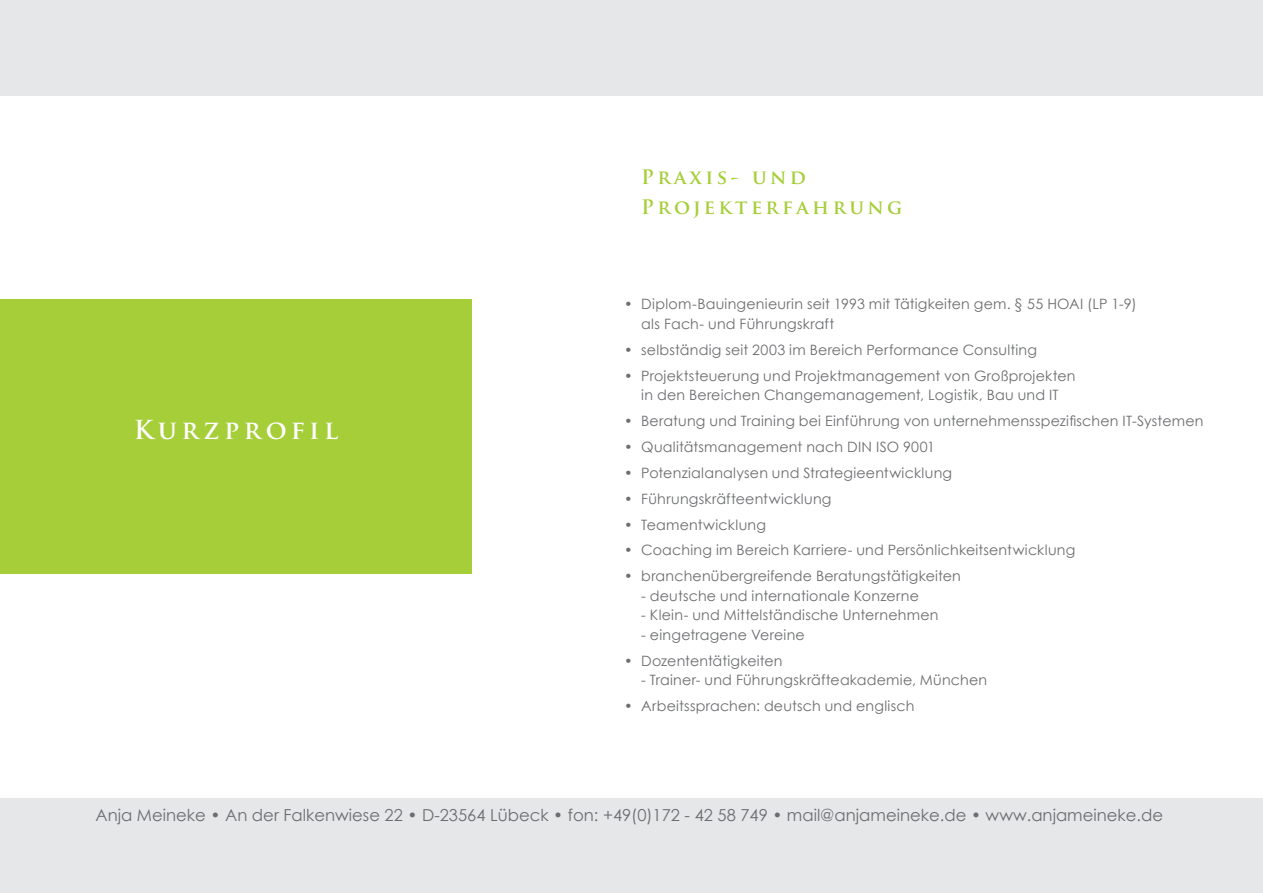
<style>
.page{position:relative;width:1263px;height:893px;background:#e6e7e9}
.page>*{position:absolute;margin:0;border:0;box-sizing:border-box;transform-origin:0 0}
.t1{font:700 25.5px "Trajan Pro";letter-spacing:.18em;color:#fff}
.t2{font:700 19.5px/30px "Trajan Pro";letter-spacing:.18em;color:#a6ce39}
.t3{font:16.5px "Century Gothic";color:#6c6d70}
.t4{font:14.25px/19.5px "Century Gothic";letter-spacing:.015em;color:#6c6d70}
</style>
<div class="page">
<div style="left:0;top:96px;width:1263px;height:701px;background:#fff"></div>
<div style="left:0;top:300px;width:471px;height:274px;background:#a6ce39"></div>
<h1 class="t1" style="left:134px;top:413px;width:206px">Kurzprofil</h1>
<h2 class="t2" style="left:641px;top:162px;width:263px">Praxis- und<br>Projekterfahrung</h2>
<p class="t4" style="left:641px;top:294px;width:497px;text-indent:-17px">• Diplom-Bauingenieurin seit 1993 mit Tätigkeiten gem. § 55 HOAI (LP 1-9) als Fach- und Führungskraft</p>
<p class="t4" style="left:624px;top:340px;width:414px">• selbständig seit 2003 im Bereich Performance Consulting</p>
<p class="t4" style="left:624px;top:366px;width:453px;text-align:center">• Projektsteuerung und Projektmanagement von Großprojekten in den Bereichen Changemanagement, Logistik, Bau und IT</p>
<p class="t4" style="left:624px;top:411px;width:581px">• Beratung und Training bei Einführung von unternehmensspezifischen IT-Systemen</p>
<p class="t4" style="left:624px;top:437px;width:312px">• Qualitätsmanagement nach DIN ISO 9001</p>
<p class="t4" style="left:624px;top:463px;width:329px">• Potenzialanalysen und Strategieentwicklung</p>
<p class="t4" style="left:624px;top:489px;width:209px">• Führungskräfteentwicklung</p>
<p class="t4" style="left:624px;top:514px;width:143px">• Teamentwicklung</p>
<p class="t4" style="left:624px;top:540px;width:453px">• Coaching im Bereich Karriere- und Persönlichkeitsentwicklung</p>
<p class="t4" style="left:624px;top:566px;width:338px">• branchenübergreifende Beratungstätigkeiten</p>
<p class="t4" style="left:641px;top:586px;width:279px">- deutsche und internationale Konzerne</p>
<p class="t4" style="left:641px;top:605px;width:299px">- Klein- und Mittelständische Unternehmen</p>
<p class="t4" style="left:641px;top:625px;width:165px">- eingetragene Vereine</p>
<p class="t4" style="left:624px;top:651px;width:160px">• Dozententätigkeiten</p>
<p class="t4" style="left:641px;top:670px;width:347px">- Trainer- und Führungskräfteakademie, München</p>
<p class="t4" style="left:624px;top:696px;width:292px">• Arbeitssprachen: deutsch und englisch</p>
<p class="t3" style="left:96px;top:805px;width:1069px">Anja Meineke • An der Falkenwiese 22 • D-23564 Lübeck • fon: +49(0)172 - 42 58 749 • mail@anjameineke.de • www.anjameineke.de</p>
</div>
